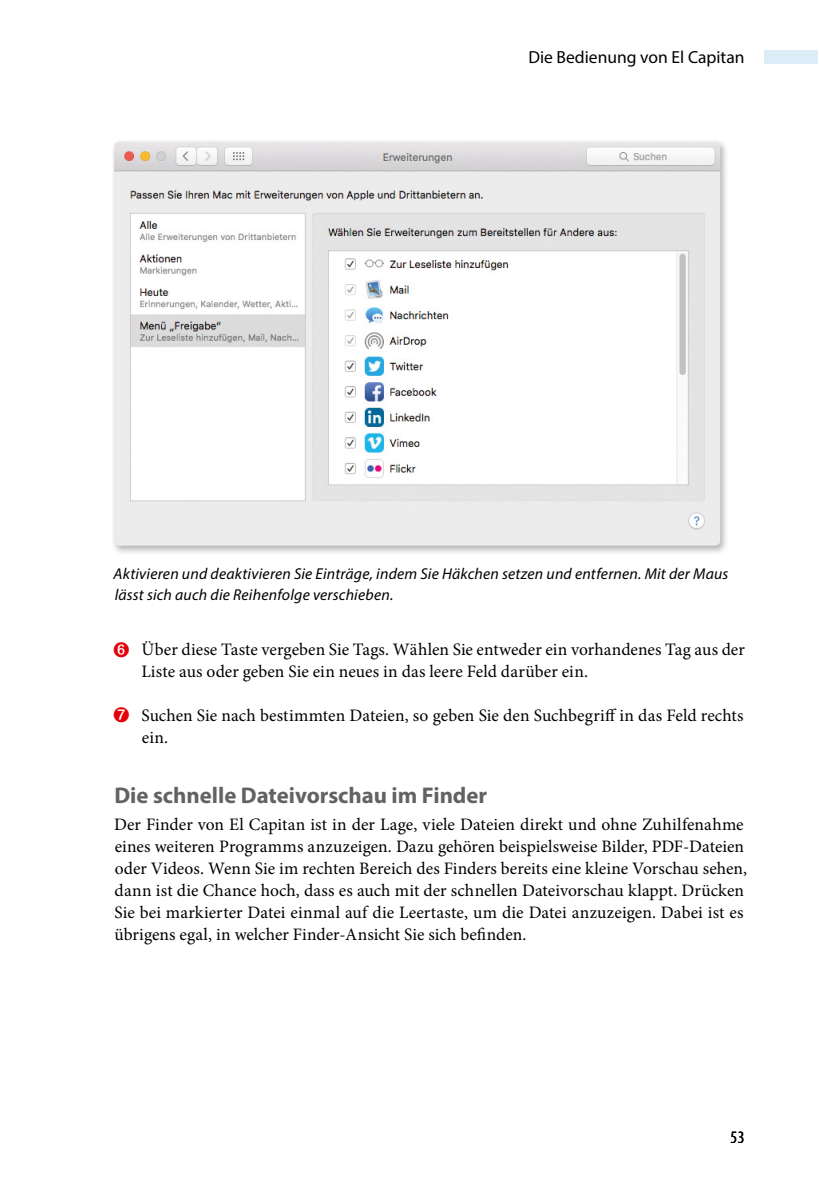
<style>
.page{position:relative;width:819px;height:1191px;background:#fff}
.page>*{position:absolute;margin:0;border:0;box-sizing:border-box;transform-origin:0 0}
.t1{font:700 22.75px "Myriad Pro";color:#626261}
.t2{font:17.5px/21.9px "Minion Pro";color:#000}
.t3{font:17.5px "Myriad Pro";color:#000}
.t4{font:condensed 17.5px "Myriad Pro";color:#000}
.t5{font:italic 15.75px/21px "Myriad Pro";letter-spacing:.015em;color:#000}
.s1{color:#e3000b}
</style>
<div class="page">
<div style="left:764px;top:50px;width:53px;height:13px;background:#dcedf7"></div>
<div style="left:110px;top:139px;width:618px;height:417px;background:#000;opacity:.3"></div>
<img style="left:114px;top:141px;width:606px;height:404px">
<p class="t3" style="left:528px;top:46px;width:218px">Die Bedienung von El Capitan</p>
<p class="t5" style="left:113px;top:563px;width:616px">Aktivieren und deaktivieren Sie Einträge, indem Sie Häkchen setzen und entfernen. Mit der Maus lässt sich auch die Reihenfolge verschieben.</p>
<p class="t2" style="left:141px;top:638px;width:605px;text-indent:-28px"><span class="s1">➏</span> Über diese Taste vergeben Sie Tags. Wählen Sie entweder ein vorhandenes Tag aus der<br>Liste aus oder geben Sie ein neues in das leere Feld darüber ein.</p>
<p class="t2" style="left:142px;top:704px;width:603px;text-indent:-29px"><span class="s1">➐</span> Suchen Sie nach bestimmten Dateien, so geben Sie den Suchbegriff in das Feld rechts ein.</p>
<h1 class="t1" style="left:114px;top:780px;width:374px">Die schnelle Dateivorschau im Finder</h1>
<p class="t2" style="left:114px;top:813px;width:634px">Der Finder von El Capitan ist in der Lage, viele Dateien direkt und ohne Zuhilfenahme eines weiteren Programms anzuzeigen. Dazu gehören beispielsweise Bilder, PDF-Dateien oder Videos. Wenn Sie im rechten Bereich des Finders bereits eine kleine Vorschau sehen, dann ist die Chance hoch, dass es auch mit der schnellen Dateivorschau klappt. Drücken Sie bei markierter Datei einmal auf die Leertaste, um die Datei anzuzeigen. Dabei ist es übrigens egal, in welcher Finder-Ansicht Sie sich befinden.</p>
<p class="t4" style="left:730px;top:1126px;width:15px">53</p>
</div>
